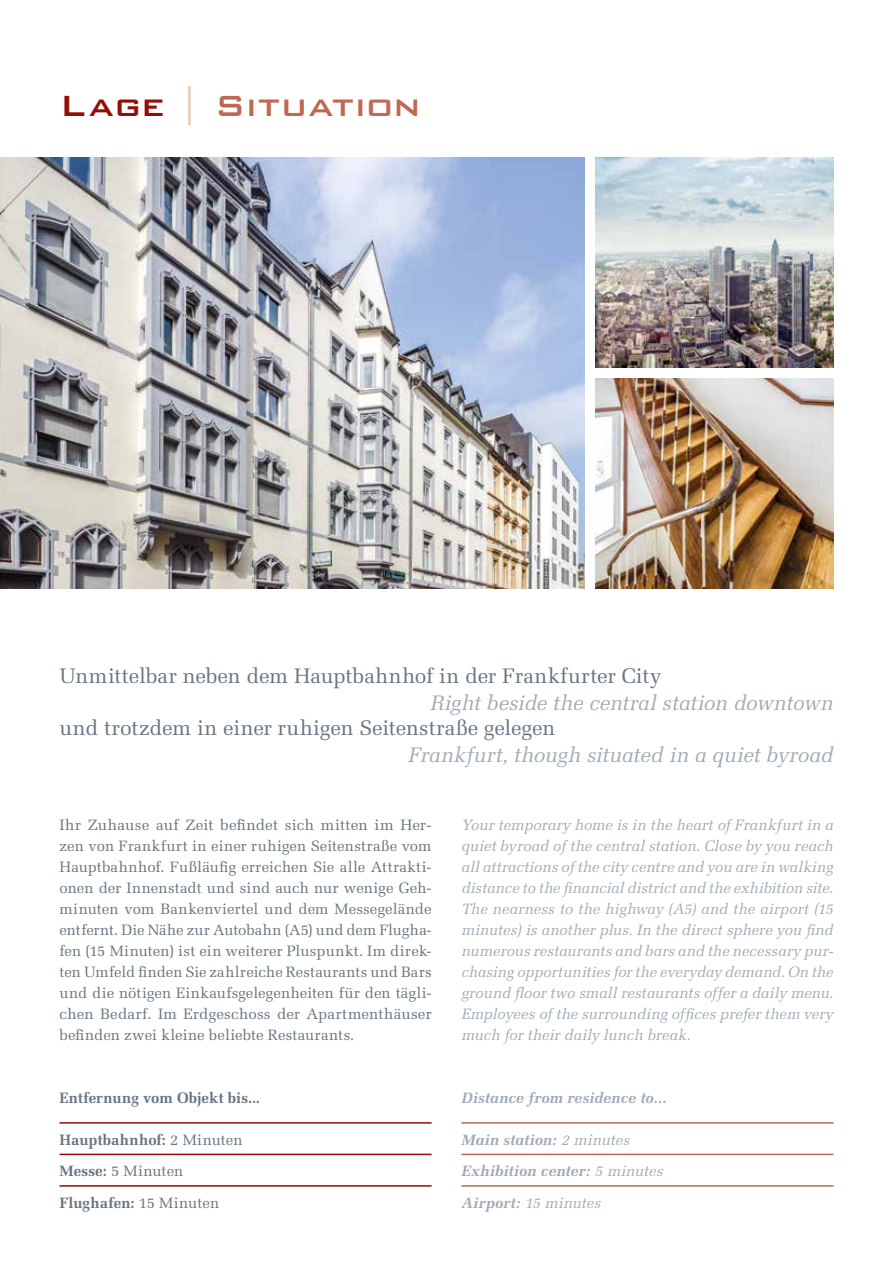
<style>
.page{position:relative;width:893px;height:1263px;background:#fff}
.page>*{position:absolute;margin:0;border:0;box-sizing:border-box;transform-origin:0 0}
.t1{font:500 39px "Bank Gothic BT";letter-spacing:.005em;color:#be6951}
.t2{font:21px "Melior LT Std";color:#677481}
.t3{font:italic 21px "Melior LT Std";color:#a0aab6}
.t4{font:italic 15px/21px "Melior LT Std";color:#a0aab6;text-align:justify}
.t5{font:15px/21px "Melior LT Std";letter-spacing:.005em;color:#677481;text-align:justify}
.t6{font:italic 700 15px "Melior LT Std";color:#a0aab6}
.t7{font:700 15px "Melior LT Std";letter-spacing:.005em;color:#677481}
.s1{color:#940e03}
.s2{color:#eaccbe}
.s3{font-weight:400}
.s4{font-weight:700}
</style>
<div class="page">
<img style="left:0;top:158px;width:585px;height:430px">
<img style="left:595px;top:158px;width:238px;height:209px">
<img style="left:595px;top:378px;width:238px;height:210px">
<hr style="left:60px;top:1122px;width:372px;height:2px;background:#940e03">
<hr style="left:461px;top:1122px;width:372px;height:2px;background:#be6951">
<hr style="left:60px;top:1154px;width:372px;height:1px;background:#940e03">
<hr style="left:461px;top:1154px;width:372px;height:1px;background:#be6951">
<hr style="left:60px;top:1185px;width:372px;height:2px;background:#940e03">
<hr style="left:461px;top:1185px;width:372px;height:2px;background:#be6951">
<h1 class="t1" style="left:60px;top:84px;width:363px"><span class="s1">Lage</span> <span class="s2">|</span> Situation</h1>
<h2 class="t2" style="left:60px;top:663px;width:603px">Unmittelbar neben dem Hauptbahnhof in der Frankfurter City</h2>
<h2 class="t2" style="left:60px;top:716px;width:497px">und trotzdem in einer ruhigen Seitenstraße gelegen</h2>
<h2 class="t3" style="left:430px;top:690px;width:405px">Right beside the central station downtown</h2>
<h2 class="t3" style="left:408px;top:743px;width:427px">Frankfurt, though situated in a quiet byroad</h2>
<p class="t5" style="left:60px;top:814px;width:374px">Ihr Zuhause auf Zeit befindet sich mitten im Her&shy;zen von Frankfurt in einer ruhigen Seitenstraße vom Hauptbahnhof. Fußläufig erreichen Sie alle Attrakti&shy;onen der Innenstadt und sind auch nur wenige Geh&shy;minuten vom Bankenviertel und dem Messegelände entfernt. Die Nähe zur Autobahn (A5) und dem Flugha&shy;fen (15 Minuten) ist ein weiterer Pluspunkt. Im direk&shy;ten Umfeld finden Sie zahlreiche Restaurants und Bars und die nötigen Einkaufsgelegenheiten für den tägli&shy;chen Bedarf. Im Erdgeschoss der Apartmenthäuser befinden zwei kleine beliebte Restaurants.</p>
<p class="t4" style="left:461px;top:814px;width:374px">Your temporary home is in the heart of Frankfurt in a quiet byroad of the central station. Close by you reach all attractions of the city centre and you are in walking distance to the financial district and the exhibition site.<br>The nearness to the highway (A5) and the airport (15 minutes) is another plus. In the direct sphere you find numerous restaurants and bars and the necessary pur&shy;chasing opportunities for the everyday demand. On the ground floor two small restaurants offer a daily menu.<br>Employees of the surrounding offices prefer them very much for their daily lunch break.</p>
<p class="t7" style="left:60px;top:1088px;width:202px">Entfernung vom Objekt bis...</p>
<p class="t6" style="left:461px;top:1088px;width:207px">Distance from residence to...</p>
<p class="t7" style="left:60px;top:1130px;width:185px">Hauptbahnhof: <span class="s3">2 Minuten</span></p>
<p class="t6" style="left:461px;top:1130px;width:170px">Main station: <span class="s3">2 minutes</span></p>
<p class="t5" style="left:60px;top:1160px;width:125px"><span class="s4">Messe:</span> 5 Minuten</p>
<p class="t6" style="left:461px;top:1162px;width:203px">Exhibition center: <span class="s3">5 minutes</span></p>
<p class="t7" style="left:60px;top:1193px;width:161px">Flughafen: <span class="s3">15 Minuten</span></p>
<p class="t4" style="left:461px;top:1192px;width:141px"><span class="s4">Airport:</span> 15 minutes</p>
</div>
